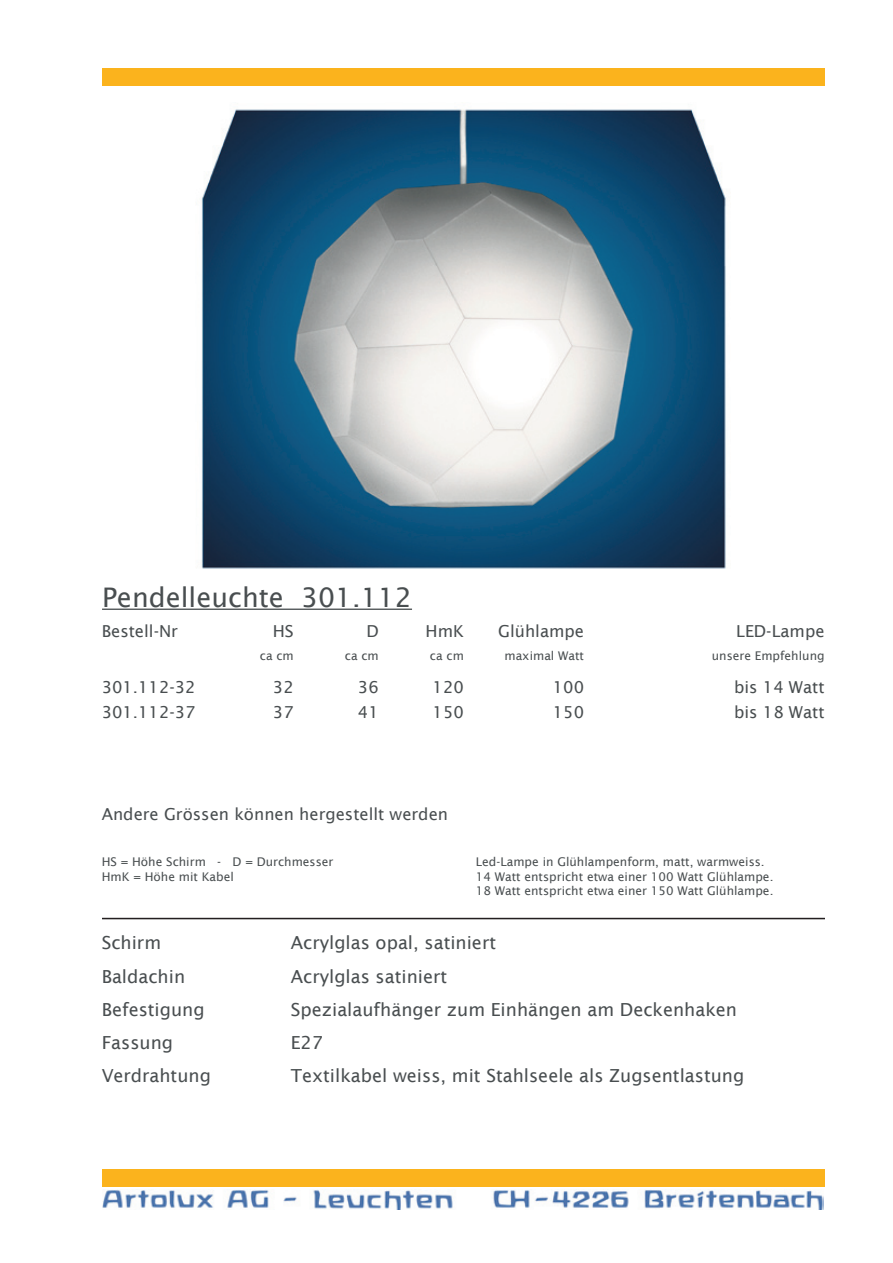
<style>
.page{position:relative;width:893px;height:1263px;background:#fff}
.page>*{position:absolute;margin:0;border:0;box-sizing:border-box;transform-origin:0 0}
.t1{font:27px "Lucida Sans";color:#494e50}
.t2{font:18px "Lucida Sans";color:#494e50}
.t3{font:16.5px "Lucida Sans";color:#494e50}
.t4{font:12px "Lucida Sans";color:#494e50}
</style>
<div class="page">
<img style="left:201px;top:109px;width:526px;height:460px">
<hr style="left:102px;top:609px;width:310px;height:1px;background:#494e50">
<div style="left:102px;top:1169px;width:723px;height:17px;background:#fbb31d"></div>
<div style="left:102px;top:68px;width:723px;height:17px;background:#fbb31d"></div>
<img style="left:102px;top:1189px;width:722px;height:20px">
<hr style="left:102px;top:918px;width:723px;height:1px;background:#231f20">
<p class="t1" style="left:102px;top:581px;width:311px">Pendelleuchte 301.112</p>
<p class="t3" style="left:102px;top:622px;width:78px">Bestell-Nr</p>
<p class="t3" style="left:273px;top:622px;width:23px">HS</p>
<p class="t3" style="left:366px;top:622px;width:14px">D</p>
<p class="t3" style="left:426px;top:622px;width:40px">HmK</p>
<p class="t3" style="left:498px;top:622px;width:88px">Glühlampe</p>
<p class="t3" style="left:736px;top:622px;width:90px">LED-Lampe</p>
<p class="t4" style="left:260px;top:648px;width:35px">ca cm</p>
<p class="t4" style="left:345px;top:648px;width:35px">ca cm</p>
<p class="t4" style="left:430px;top:648px;width:35px">ca cm</p>
<p class="t4" style="left:504px;top:648px;width:81px">maximal Watt</p>
<p class="t4" style="left:712px;top:648px;width:114px">unsere Empfehlung</p>
<p class="t3" style="left:102px;top:677px;width:96px">301.112-32</p>
<p class="t3" style="left:273px;top:677px;width:22px">32</p>
<p class="t3" style="left:358px;top:677px;width:22px">36</p>
<p class="t3" style="left:433px;top:677px;width:33px">120</p>
<p class="t3" style="left:553px;top:677px;width:33px">100</p>
<p class="t3" style="left:734px;top:677px;width:92px">bis 14 Watt</p>
<p class="t3" style="left:102px;top:703px;width:96px">301.112-37</p>
<p class="t3" style="left:273px;top:703px;width:22px">37</p>
<p class="t3" style="left:358px;top:703px;width:22px">41</p>
<p class="t3" style="left:433px;top:703px;width:33px">150</p>
<p class="t3" style="left:553px;top:703px;width:33px">150</p>
<p class="t3" style="left:734px;top:703px;width:92px">bis 18 Watt</p>
<p class="t3" style="left:102px;top:805px;width:348px">Andere Grössen können hergestellt werden</p>
<p class="t4" style="left:102px;top:855px;width:233px">HS = Höhe Schirm - D = Durchmesser</p>
<p class="t4" style="left:102px;top:869px;width:134px">HmK = Höhe mit Kabel</p>
<p class="t4" style="left:476px;top:855px;width:290px">Led-Lampe in Glühlampenform, matt, warmweiss.</p>
<p class="t4" style="left:476px;top:869px;width:299px">14 Watt entspricht etwa einer 100 Watt Glühlampe.</p>
<p class="t4" style="left:476px;top:884px;width:299px">18 Watt entspricht etwa einer 150 Watt Glühlampe.</p>
<p class="t2" style="left:102px;top:933px;width:61px">Schirm</p>
<p class="t2" style="left:291px;top:933px;width:207px">Acrylglas opal, satiniert</p>
<p class="t2" style="left:102px;top:966px;width:85px">Baldachin</p>
<p class="t2" style="left:291px;top:966px;width:158px">Acrylglas satiniert</p>
<p class="t2" style="left:102px;top:999px;width:104px">Befestigung</p>
<p class="t2" style="left:291px;top:999px;width:448px">Spezialaufhänger zum Einhängen am Deckenhaken</p>
<p class="t2" style="left:102px;top:1032px;width:73px">Fassung</p>
<p class="t2" style="left:291px;top:1032px;width:34px">E27</p>
<p class="t2" style="left:102px;top:1065px;width:111px">Verdrahtung</p>
<p class="t2" style="left:291px;top:1065px;width:455px">Textilkabel weiss, mit Stahlseele als Zugsentlastung</p>
</div>
